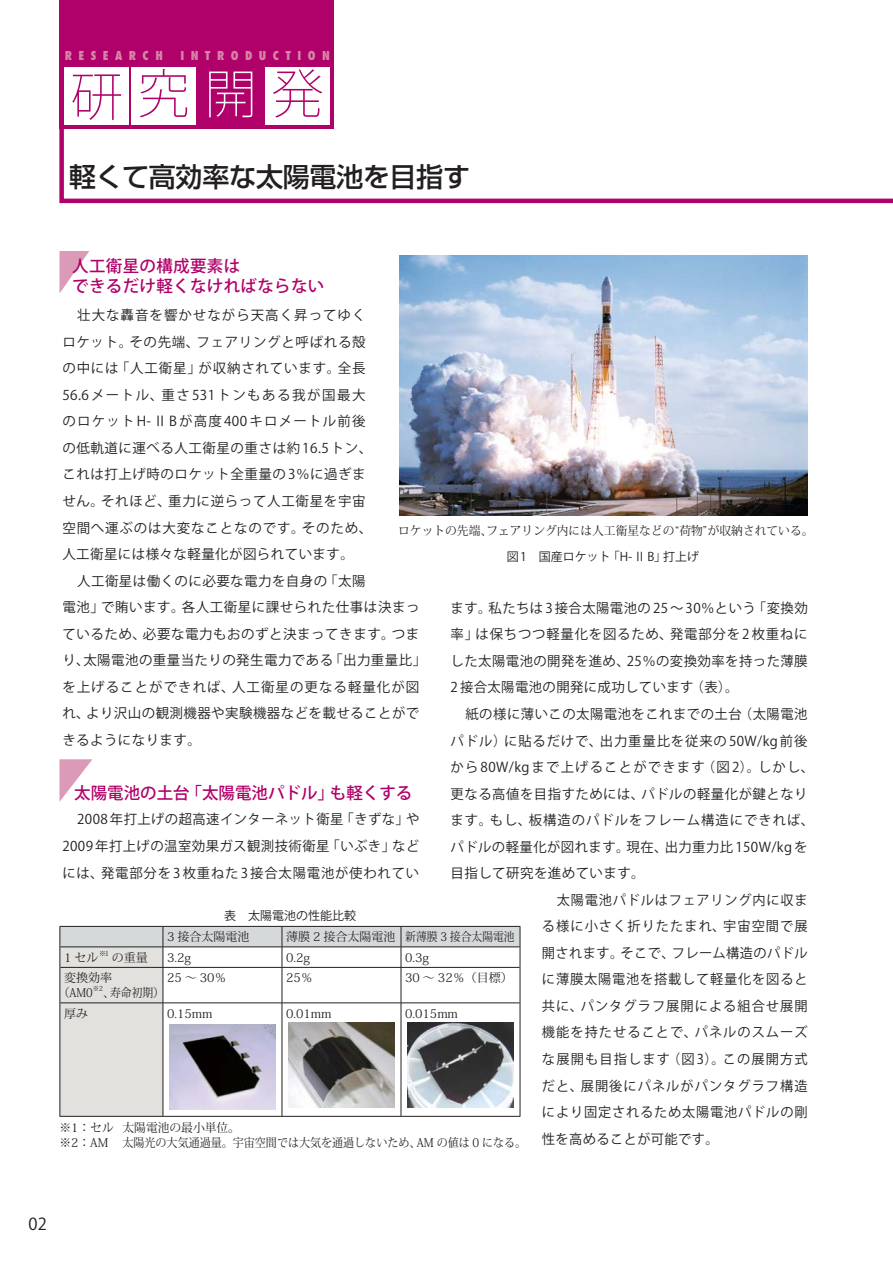
<style>
.page{position:relative;width:893px;height:1263px;background:#fff}
.page>*{position:absolute;margin:0;border:0;box-sizing:border-box;transform-origin:0 0}
.t1{font:52.5px "Koz Go Std Extra Light 90 msp RKSJ H";color:#b00069}
.t2{font:27px "Shin Go Pro Medium 90 msp RKSJ H";letter-spacing:-.01em;color:#231f20}
.t3{font:16.5px/19.5px "Koz Go Std Medium 90 msp RKSJ H";letter-spacing:.02em;color:#b00069}
.t4{font:16.5px "Koz Go Std Medium 90 msp RKSJ H";color:#b00069}
.t5{font:16.5px "Koz Go Std Regular 90 msp RKSJ H";color:#231f20}
.t6{font:13.5px/26.5px "Koz Go Std Regular 90 msp RKSJ H";letter-spacing:.05em;color:#231f20;text-align:justify}
.t7{font:13.5px/26.5px "Koz Go Std Regular 90 msp RKSJ H";letter-spacing:.03em;color:#231f20}
.t8{font:13.5px "Koz Go Std Regular 90 msp RKSJ H";letter-spacing:.075em;color:#231f20}
.t9{font:13.5px "Koz Go Std Regular 90 msp RKSJ H";letter-spacing:.09em;color:#231f20}
.t10{font:13.5px "Koz Go Std Regular 90 msp RKSJ H";letter-spacing:.085em;color:#231f20}
.t11{font:12px/15px "Koz Min Std Regular 90 msp RKSJ H";color:#231f20}
.t12{font:12px "Koz Go Std Regular 90 msp RKSJ H";color:#231f20}
.t13{font:800 condensed 12px "Futura";letter-spacing:.535em;color:#d385a9}
.t14{font:12px "Koz Min Std Regular 90 msp RKSJ H";color:#231f20;scale:.9 1}
.t15{font:7.05px "Koz Min Std Regular 90 msp RKSJ H";color:#231f20}
.t16{font:7.05px "Koz Min Std Regular 90 msp RKSJ H";color:#231f20;scale:.9 1}
.s1{color:#fff}
</style>
<div class="page">
<svg style="left:59px;top:112px;width:834px;height:92px"></svg>
<div style="left:60px;top:0;width:274px;height:129px;background:#b00069"></div>
<div style="left:65px;top:67px;width:64px;height:58px;background:#fff"></div>
<div style="left:131px;top:67px;width:65px;height:58px;background:#fff"></div>
<div style="left:265px;top:67px;width:65px;height:58px;background:#fff"></div>
<svg style="left:60px;top:926px;width:461px;height:190px"></svg>
<hr style="left:60px;top:967px;width:1px;height:36px;background:#231f20">
<hr style="left:520px;top:967px;width:1px;height:36px;background:#231f20">
<hr style="left:60px;top:1003px;width:1px;height:113px;background:#231f20">
<hr style="left:520px;top:1003px;width:1px;height:113px;background:#231f20">
<hr style="left:60px;top:1116px;width:341px;height:1px;background:#231f20">
<hr style="left:401px;top:1116px;width:119px;height:1px;background:#231f20">
<img style="left:169px;top:1024px;width:107px;height:85px">
<img style="left:288px;top:1023px;width:107px;height:85px">
<img style="left:407px;top:1023px;width:107px;height:85px">
<img style="left:400px;top:255px;width:408px;height:261px">
<svg style="left:60px;top:251px;width:29px;height:42px"></svg>
<svg style="left:60px;top:759px;width:32px;height:42px"></svg>
<p class="t13" style="left:65px;top:50px;width:100px">RESEARCH</p>
<p class="t13" style="left:180px;top:50px;width:151px">INTRODUCTION</p>
<h1 class="t1" style="left:71px;top:74px;width:255px">研究<span class="s1">開</span>発</h1>
<h2 class="t2" style="left:69px;top:167px;width:402px">軽くて高効率な太陽電池を目指す</h2>
<p class="t3" style="left:72px;top:258px;width:254px">人工衛星の構成要素は<br>できるだけ軽くなければならない</p>
<p class="t6" style="left:62px;top:304px;width:311px;text-align:left;text-indent:15px">壮大な轟音を響かせながら天高く昇ってゆくロケット。その先端、フェアリングと呼ばれる殻の中には「人工衛星」が収納されています。全長<br>56.6メートル、重さ531トンもある我が国最大のロケットH-ⅡBが高度400キロメートル前後の低軌道に運べる人工衛星の重さは約16.5 トン、これは打上げ時のロケット全重量の 3％に過ぎません。それほど、重力に逆らって人工衛星を宇宙空間へ運ぶのは大変なことなのです。そのため、人工衛星には様々な軽量化が図られています。</p>
<p class="t7" style="left:62px;top:569px;width:365px;text-indent:15px">人工衛星は働くのに必要な電力を自身の「太陽<br>電池」で賄います。各人工衛星に課せられた仕事は決まっているため、必要な電力もおのずと決まってきます。つまり、太陽電池の重量当たりの発生電力である「出力重量比」を上げることができれば、人工衛星の更なる軽量化が図れ、より沢山の観測機器や実験機器などを載せることができるようになります。</p>
<p class="t11" style="left:398px;top:524px;width:417px">ロケットの先端、フェアリング内には人工衛星などの“荷物”が収納されている。</p>
<p class="t12" style="left:507px;top:552px;width:194px">図 1　国産ロケット「H- Ⅱ B」打上げ</p>
<p class="t6" style="left:451px;top:596px;width:359px">ます。私たちは 3 接合太陽電池の 25 ～ 30％という「変換効率」は保ちつつ軽量化を図るため、発電部分を2枚重ねにした太陽電池の開発を進め、25％の変換効率を持った薄膜2 接合太陽電池の開発に成功しています（表）。</p>
<p class="t6" style="left:465px;top:702px;width:344px">紙の様に薄いこの太陽電池をこれまでの土台（太陽電池</p>
<p class="t6" style="left:451px;top:729px;width:358px">パドル）に貼るだけで、出力重量比を従来の50W/kg前後</p>
<p class="t9" style="left:451px;top:762px;width:365px">から80W/kgまで上げることができます（図2）。しかし、</p>
<p class="t6" style="left:451px;top:782px;width:358px">更なる高値を目指すためには、パドルの軽量化が鍵となり</p>
<p class="t8" style="left:451px;top:815px;width:365px">ます。もし、板構造のパドルをフレーム構造にできれば、</p>
<p class="t6" style="left:451px;top:835px;width:359px">パドルの軽量化が図れます。現在、出力重力比 150W/kgを</p>
<p class="t7" style="left:451px;top:862px;width:196px">目指して研究を進めています。</p>
<p class="t6" style="left:557px;top:888px;width:252px">太陽電池パドルはフェアリング内に収ま</p>
<p class="t8" style="left:542px;top:921px;width:267px">る様に小さく折りたたまれ、宇宙空間で展</p>
<p class="t7" style="left:542px;top:941px;width:267px">開されます。そこで、フレーム構造のパドル</p>
<p class="t6" style="left:542px;top:968px;width:267px">に薄膜太陽電池を搭載して軽量化を図ると</p>
<p class="t8" style="left:542px;top:1001px;width:267px">共に、パンタグラフ展開による組合せ展開</p>
<p class="t8" style="left:542px;top:1027px;width:267px">機能を持たせることで、パネルのスムーズ</p>
<p class="t10" style="left:542px;top:1054px;width:267px">な展開も目指します（図3）。この展開方式</p>
<p class="t8" style="left:542px;top:1080px;width:267px">だと、展開後にパネルがパンタグラフ構造</p>
<p class="t6" style="left:542px;top:1101px;width:267px">により固定されるため太陽電池パドルの剛</p>
<p class="t7" style="left:542px;top:1127px;width:178px">性を高めることが可能です。</p>
<p class="t4" style="left:74px;top:786px;width:340px">太陽電池の土台「太陽電池パドル」も軽くする</p>
<p class="t6" style="left:62px;top:808px;width:359px;text-indent:15px">2008 年打上げの超高速インターネット衛星「きずな」や2009 年打上げの温室効果ガス観測技術衛星「いぶき」などには、発電部分を3枚重ねた3接合太陽電池が使われてい</p>
<p class="t12" style="left:224px;top:911px;width:133px">表　太陽電池の性能比較</p>
<p class="t11" style="left:167px;top:931px;width:84px">3 接合太陽電池</p>
<p class="t11" style="left:286px;top:931px;width:230px">薄膜 2 接合太陽電池 新薄膜 3 接合太陽電池</p>
<p class="t11" style="left:64px;top:951px;width:36px">1 セル</p>
<p class="t15" style="left:99px;top:951px;width:11px">※1</p>
<p class="t11" style="left:112px;top:951px;width:37px">の重量</p>
<p class="t11" style="left:167px;top:951px;width:25px">3.2g</p>
<p class="t11" style="left:286px;top:951px;width:25px">0.2g</p>
<p class="t11" style="left:405px;top:951px;width:25px">0.3g</p>
<p class="t11" style="left:59px;top:972px;width:55px;text-indent:5px">変換効率（AM0</p>
<p class="t11" style="left:167px;top:972px;width:61px">25 ～ 30％</p>
<p class="t11" style="left:286px;top:972px;width:28px">25％</p>
<p class="t11" style="left:405px;top:972px;width:109px">30 ～ 32％（目標）</p>
<p class="t16" style="left:93px;top:986px;width:13px">※2</p>
<p class="t14" style="left:103px;top:988px;width:69px">、寿命初期）</p>
<p class="t11" style="left:64px;top:1007px;width:25px">厚み</p>
<p class="t11" style="left:167px;top:1007px;width:47px">0.15mm</p>
<p class="t11" style="left:286px;top:1007px;width:47px">0.01mm</p>
<p class="t11" style="left:405px;top:1007px;width:54px">0.015mm</p>
<p class="t11" style="left:60px;top:1121px;width:468px">※1：セル 太陽電池の最小単位。<br>※2：AM 太陽光の大気通過量。宇宙空間では大気を通過しないため、AM の値は 0 になる。</p>
<p class="t5" style="left:29px;top:1218px;width:20px">02</p>
</div>
